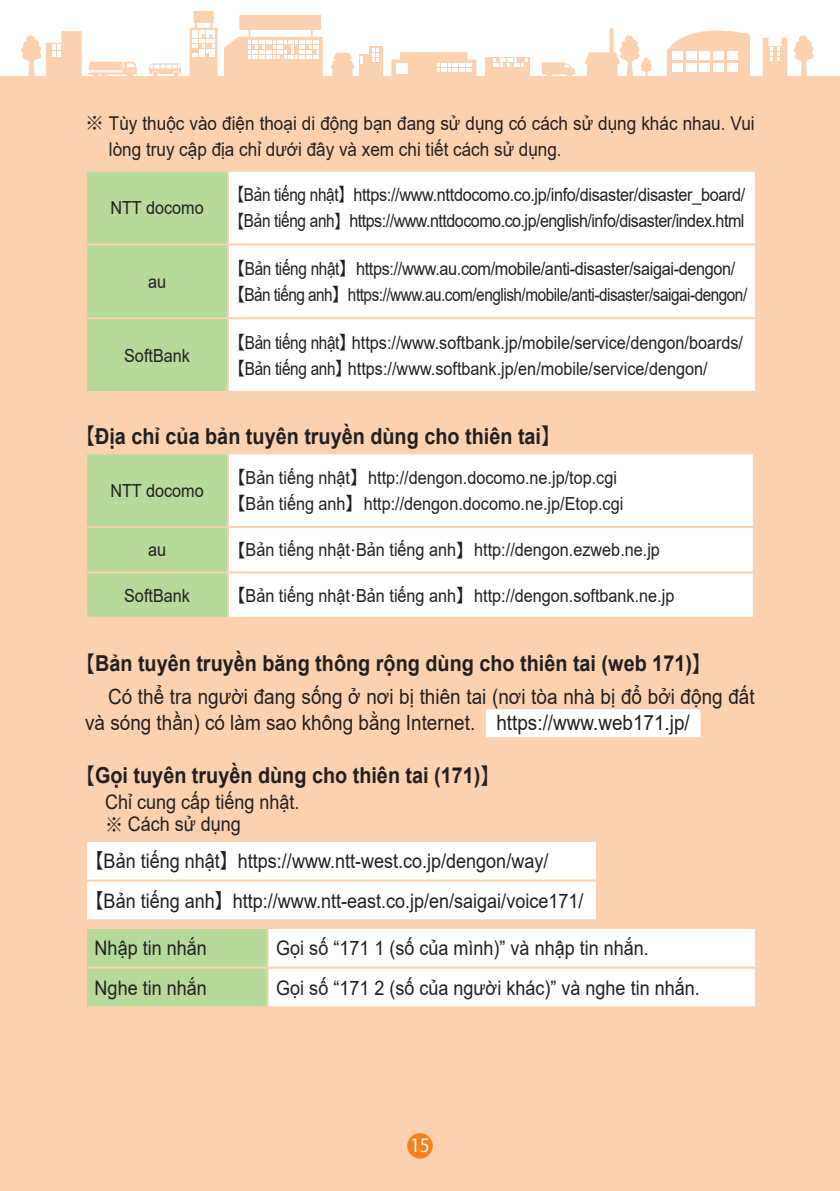
<style>
.page{position:relative;width:840px;height:1191px;background:#fff}
.page>*{position:absolute;margin:0;border:0;box-sizing:border-box;transform-origin:0 0}
.t1{font:700 22px "Arial";color:#231f20;scale:.9 1}
.t2{font:21px/26px "Arial";color:#231f20;scale:.9 1}
.t3{font:20px/22px "Arial";color:#231f20;scale:.9 1}
.t4{font:19px/26px "Arial";color:#231f20;scale:.9 1}
.t5{font:18px/26px "Arial";color:#231f20;scale:.9 1}
.t6{font:18px/26px "Arial";letter-spacing:-.02em;color:#231f20;scale:.85 1}
.t7{font:18px/26px "Arial";letter-spacing:-.03em;color:#231f20;scale:.85 1}
.t8{font:18px/26px "Arial";color:#231f20;scale:.85 1}
.t9{font:18px "Koz Go Pr 6 N";color:#fff}
.s1{font-family:"Koz Go Pr 6 N"}
.s2{font-family:"Koz Go Pr 6 N";font-weight:400}
</style>
<div class="page">
<div style="left:0;top:0;width:839px;height:1191px;background:#fcd1af"></div>
<div style="left:0;top:0;width:839px;height:85px;background:#fff"></div>
<div style="left:369px;top:46px;width:14px;height:30px;background:#fcd1af"></div>
<div style="left:359px;top:54px;width:13px;height:22px;background:#fcd1af"></div>
<svg style="left:360px;top:56px;width:2px;height:8px"></svg>
<svg style="left:372px;top:49px;width:6px;height:12px"></svg>
<svg style="left:762px;top:38px;width:24px;height:38px"></svg>
<svg style="left:331px;top:53px;width:23px;height:23px"></svg>
<svg style="left:189px;top:11px;width:28px;height:65px"></svg>
<div style="left:484px;top:57px;width:45px;height:19px;background:#fcd1af"></div>
<svg style="left:493px;top:59px;width:34px;height:8px"></svg>
<svg style="left:224px;top:15px;width:98px;height:61px"></svg>
<svg style="left:541px;top:62px;width:35px;height:14px"></svg>
<svg style="left:391px;top:52px;width:85px;height:24px"></svg>
<div style="left:396px;top:63px;width:12px;height:11px;background:#fff"></div>
<svg style="left:88px;top:62px;width:49px;height:14px"></svg>
<svg style="left:149px;top:63px;width:32px;height:13px"></svg>
<svg style="left:584px;top:28px;width:67px;height:48px"></svg>
<svg style="left:21px;top:31px;width:61px;height:45px"></svg>
<svg style="left:793px;top:35px;width:20px;height:41px"></svg>
<svg style="left:666px;top:30px;width:83px;height:46px"></svg>
<div style="left:685px;top:63px;width:11px;height:9px;background:#fff"></div>
<div style="left:699px;top:63px;width:10px;height:9px;background:#fff"></div>
<div style="left:712px;top:63px;width:11px;height:9px;background:#fff"></div>
<div style="left:726px;top:63px;width:11px;height:9px;background:#fff"></div>
<div style="left:671px;top:63px;width:11px;height:9px;background:#fff"></div>
<div style="left:685px;top:51px;width:11px;height:9px;background:#fff"></div>
<div style="left:699px;top:51px;width:10px;height:9px;background:#fff"></div>
<div style="left:712px;top:51px;width:11px;height:9px;background:#fff"></div>
<div style="left:726px;top:51px;width:11px;height:9px;background:#fff"></div>
<div style="left:671px;top:51px;width:11px;height:9px;background:#fff"></div>
<div style="left:0;top:76px;width:839px;height:9px;background:#fcd1af"></div>
<div style="left:407px;top:1133px;width:25px;height:25px;background:#f58220;border-radius:50%"></div>
<div style="left:485px;top:709px;width:215px;height:28px;background:#fff"></div>
<div style="left:87px;top:172px;width:140px;height:219px;background:#b6da9b"></div>
<div style="left:229px;top:172px;width:525px;height:219px;background:#fff"></div>
<hr style="left:85px;top:243px;width:143px;height:2px;background:#fcd1af">
<hr style="left:228px;top:243px;width:528px;height:2px;background:#fcd1af">
<hr style="left:85px;top:317px;width:143px;height:2px;background:#fcd1af">
<hr style="left:228px;top:317px;width:528px;height:2px;background:#fcd1af">
<div style="left:87px;top:454px;width:140px;height:163px;background:#b6da9b"></div>
<div style="left:229px;top:454px;width:523px;height:163px;background:#fff"></div>
<hr style="left:85px;top:526px;width:143px;height:2px;background:#fcd1af">
<hr style="left:228px;top:526px;width:526px;height:2px;background:#fcd1af">
<hr style="left:85px;top:571px;width:143px;height:2px;background:#fcd1af">
<hr style="left:228px;top:571px;width:526px;height:2px;background:#fcd1af">
<div style="left:87px;top:842px;width:508px;height:77px;background:#fff"></div>
<hr style="left:85px;top:879px;width:512px;height:2px;background:#fcd1af">
<svg style="left:87px;top:929px;width:667px;height:77px;background:#ebf4e3"></svg>
<hr style="left:266px;top:929px;width:2px;height:37px;background:#fcd1af">
<hr style="left:85px;top:966px;width:182px;height:2px;background:#fcd1af">
<hr style="left:267px;top:966px;width:489px;height:2px;background:#fcd1af">
<hr style="left:266px;top:968px;width:2px;height:38px;background:#fcd1af">
<p class="t4" style="left:109px;top:110px;width:718px;text-indent:-24px"><span class="s1">※</span> Tùy thuộc vào điện thoại di động bạn đang sử dụng có cách sử dụng khác nhau. Vui lòng truy cập địa chỉ dưới đây và xem chi tiết cách sử dụng.</p>
<p class="t5" style="left:110px;top:195px;width:105px">NTT docomo</p>
<p class="t5" style="left:148px;top:268px;width:22px">au</p>
<p class="t5" style="left:124px;top:342px;width:75px">SoftBank</p>
<p class="t6" style="left:229px;top:182px;width:608px"><span class="s1">【</span>Bản tiếng nhật<span class="s1">】</span>https://www.nttdocomo.co.jp/info/disaster/disaster_board/<span class="s1">【</span>Bản tiếng anh<span class="s1">】</span>https://www.nttdocomo.co.jp/english/info/disaster/index.html</p>
<p class="t7" style="left:228px;top:255px;width:612px"><span class="s1">【</span>Bản tiếng nhật<span class="s1">】</span>https://www.au.com/mobile/anti-disaster/saigai-dengon/<span class="s1">【</span>Bản tiếng anh<span class="s1">】</span>https://www.au.com/english/mobile/anti-disaster/saigai-dengon/</p>
<p class="t8" style="left:228px;top:329px;width:607px"><span class="s1">【</span>Bản tiếng nhật<span class="s1">】</span>https://www.softbank.jp/mobile/service/dengon/boards/<span class="s1">【</span>Bản tiếng anh<span class="s1">】</span>https://www.softbank.jp/en/mobile/service/dengon/</p>
<p class="t1" style="left:75px;top:420px;width:541px"><span class="s2">【</span>Địa chỉ của bản tuyên truyền dùng cho thiên tai<span class="s2">】</span></p>
<p class="t5" style="left:110px;top:477px;width:105px">NTT docomo</p>
<p class="t5" style="left:227px;top:464px;width:441px"><span class="s1">【</span>Bản tiếng nhật<span class="s1">】</span>http://dengon.docomo.ne.jp/top.cgi<span class="s1">【</span>Bản tiếng anh<span class="s1">】</span>http://dengon.docomo.ne.jp/Etop.cgi</p>
<p class="t5" style="left:148px;top:537px;width:22px">au</p>
<p class="t5" style="left:227px;top:537px;width:481px"><span class="s1">【</span>Bản tiếng nhật<span class="s1">·</span>Bản tiếng anh<span class="s1">】</span>http://dengon.ezweb.ne.jp</p>
<p class="t5" style="left:124px;top:582px;width:75px">SoftBank</p>
<p class="t5" style="left:227px;top:582px;width:498px"><span class="s1">【</span>Bản tiếng nhật<span class="s1">·</span>Bản tiếng anh<span class="s1">】</span>http://dengon.softbank.ne.jp</p>
<p class="t1" style="left:75px;top:648px;width:708px"><span class="s2">【</span>Bản tuyên truyền băng thông rộng dùng cho thiên tai (web 171)<span class="s2">】</span></p>
<p class="t2" style="left:85px;top:683px;width:745px;text-indent:23px">Có thể tra người đang sống ở nơi bị thiên tai (nơi tòa nhà bị đổ bởi động đất và sóng thần) có làm sao không bằng Internet. https://www.web171.jp/</p>
<p class="t1" style="left:75px;top:760px;width:473px"><span class="s2">【</span>Gọi tuyên truyền dùng cho thiên tai (171)<span class="s2">】</span></p>
<p class="t3" style="left:105px;top:791px;width:217px">Chỉ cung cấp tiếng nhật. <span class="s1">※</span> Cách sử dụng</p>
<p class="t3" style="left:86px;top:841px;width:554px;line-height:39.6px"><span class="s1">【</span>Bản tiếng nhật<span class="s1">】</span>https://www.ntt-west.co.jp/dengon/way/<span class="s1">【</span>Bản tiếng anh<span class="s1">】</span>http://www.ntt-east.co.jp/en/saigai/voice171/</p>
<p class="t3" style="left:95px;top:936px;width:126px">Nhập tin nhắn</p>
<p class="t3" style="left:276px;top:936px;width:415px">Gọi số “171 1 (số của mình)” và nhập tin nhắn.</p>
<p class="t3" style="left:95px;top:976px;width:126px">Nghe tin nhắn</p>
<p class="t3" style="left:276px;top:976px;width:472px">Gọi số “171 2 (số của người khác)” và nghe tin nhắn.</p>
<p class="t9" style="left:410px;top:1135px;width:21px">15</p>
</div>
